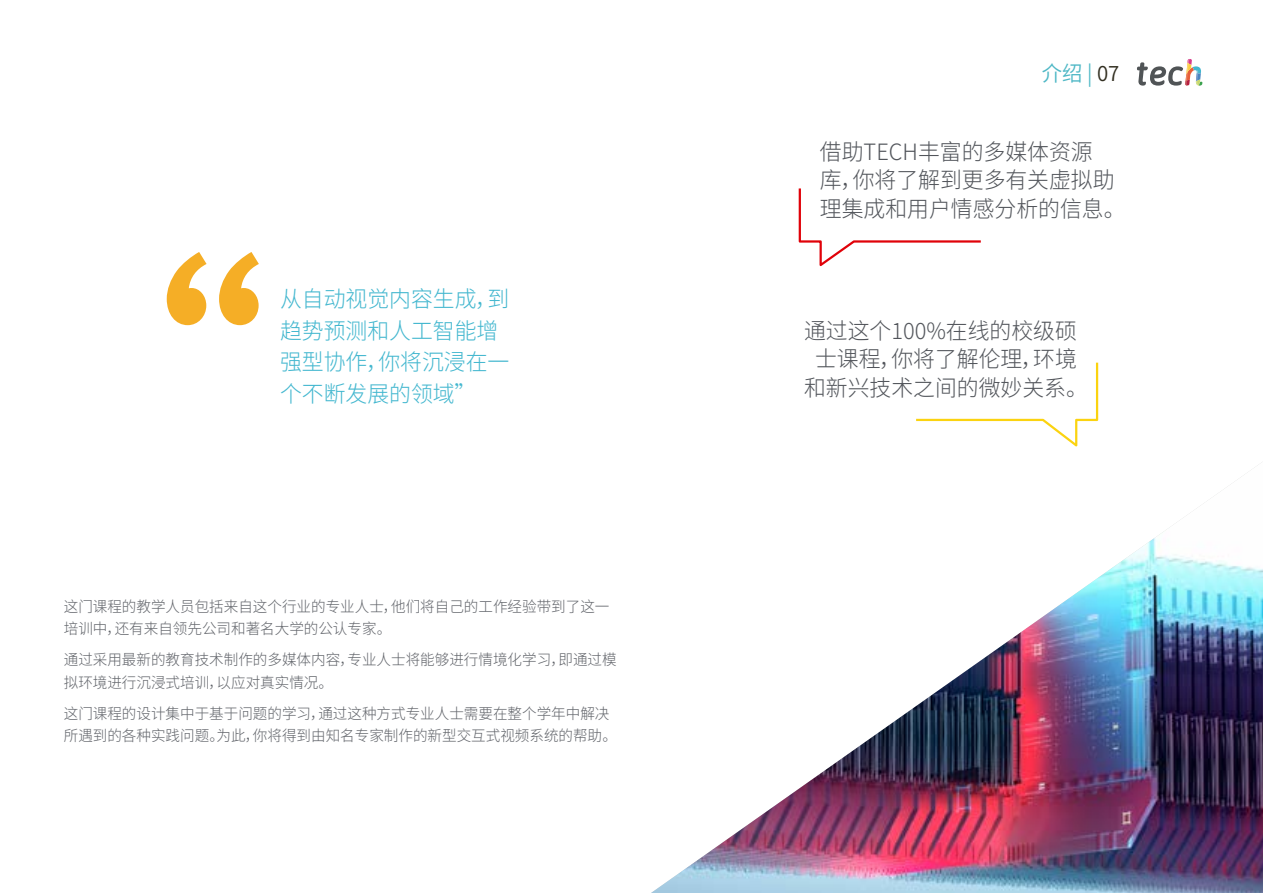
<style>
.page{position:relative;width:1263px;height:893px;background:#fff}
.page>*{position:absolute;margin:0;border:0;box-sizing:border-box;transform-origin:0 0}
.t1{font:300 22.5px/28.5px "Source Han Sans CN";color:#52555b;text-align:center}
.t2{font:300 22.5px/31.5px "Source Han Sans CN";color:#43b7cf}
.t3{font:21px "Source Han Sans CN";color:#4db7c5}
.t4{font:300 15px/22.5px "Source Han Sans CN";color:#61646a}
.s1{color:#312e20}
</style>
<div class="page">
<img style="left:651px;top:462px;width:612px;height:431px">
<svg style="left:916px;top:362px;width:183px;height:85px"></svg>
<svg style="left:798px;top:188px;width:183px;height:79px"></svg>
<svg style="left:167px;top:252px;width:92px;height:73px"></svg>
<svg style="left:1137px;top:59px;width:65px;height:27px"></svg>
<h1 class="t2" style="left:280px;top:284px;width:231px">从自动视觉内容生成，到趋势预测和人工智能增强型协作，你将沉浸在一个不断发展的领域”</h1>
<p class="t4" style="left:64px;top:595px;width:547px">这门课程的教学人员包括来自这个行业的专业人士，他们将自己的工作经验带到了这一培训中，还有来自领先公司和著名大学的公认专家。</p>
<p class="t4" style="left:64px;top:649px;width:554px">通过采用最新的教育技术制作的多媒体内容，专业人士将能够进行情境化学习，即通过模拟环境进行沉浸式培训，以应对真实情况。</p>
<p class="t4" style="left:64px;top:702px;width:555px">这门课程的设计集中于基于问题的学习，通过这种方式专业人士需要在整个学年中解决所遇到的各种实践问题。为此，你将得到由知名专家制作的新型交互式视频系统的帮助。</p>
<h2 class="t3" style="left:1042px;top:61px;width:79px">介绍 | <span class="s1">07</span></h2>
<h1 class="t1" style="left:820px;top:138px;width:307px;text-align:left">借助TECH丰富的多媒体资源<br>库，你将了解到更多有关虚拟助理集成和用户情感分析的信息。</h1>
<h1 class="t1" style="left:804px;top:317px;width:286px">通过这个100%在线的校级硕士课程，你将了解伦理，环境和新兴技术之间的微妙关系。</h1>
</div>
